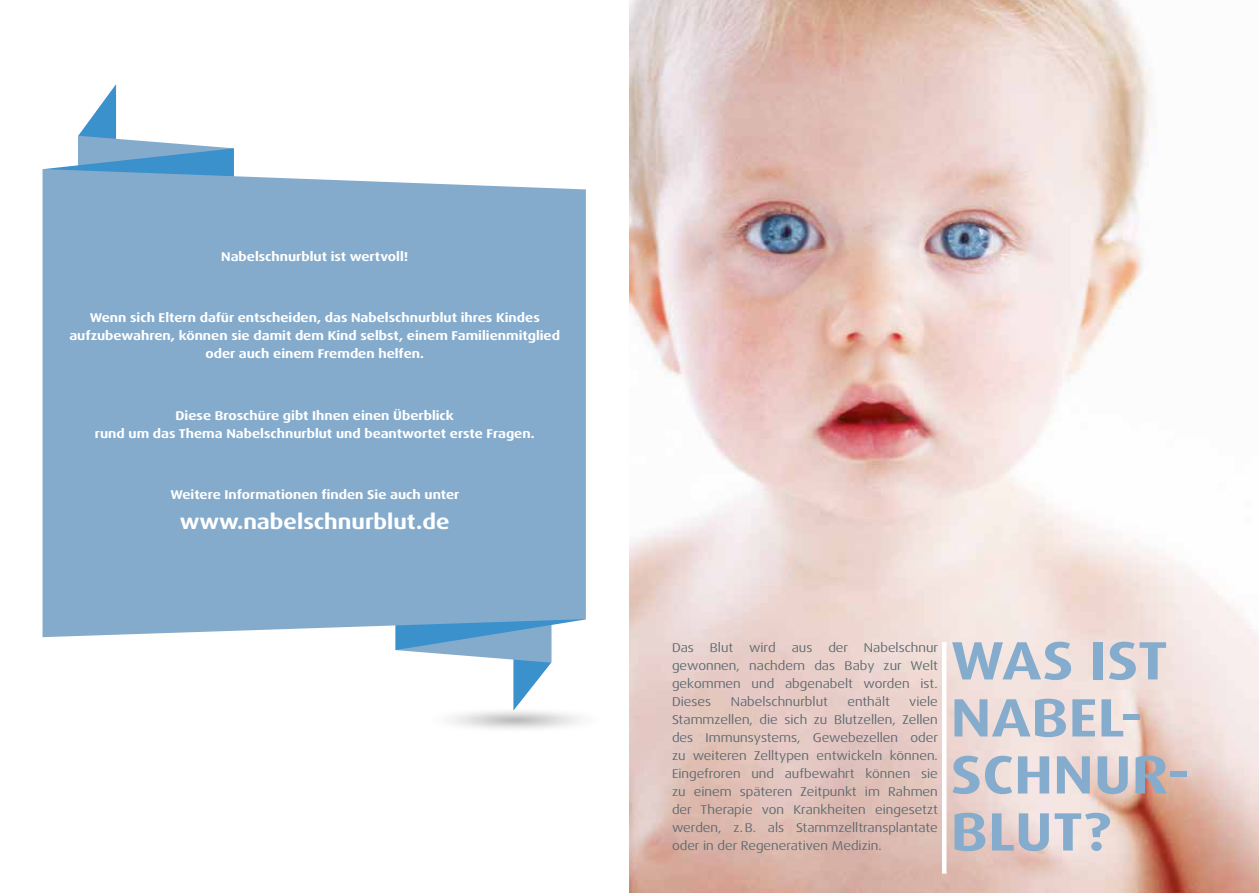
<style>
.page{position:relative;width:1259px;height:893px;background:#fff}
.page>*{position:absolute;margin:0;border:0;box-sizing:border-box;transform-origin:0 0}
.t1{font:700 expanded 54px/57px "Dax OT";letter-spacing:.01em;color:#85accd}
.t2{font:700 expanded 21px "Dax OT";color:#fff}
.t3{font:expanded 12.75px/18px "Dax OT";color:#5d686e;text-align:justify}
.t4{font:700 expanded 12.75px/18px "Dax OT";color:#fff;text-align:center}
</style>
<div class="page">
<svg style="left:78px;top:84px;width:38px;height:52px"></svg>
<svg style="left:78px;top:136px;width:151px;height:12px;fill:#85abcc"></svg>
<svg style="left:45px;top:148px;width:189px;height:21px"></svg>
<svg style="left:513px;top:663px;width:38px;height:48px"></svg>
<svg style="left:395px;top:650px;width:156px;height:13px"></svg>
<svg style="left:395px;top:637px;width:157px;height:13px;background:#72a4cc"></svg>
<div style="left:43px;top:169px;width:542px;height:468px;background:#85abcc"></div>
<img style="left:629px;top:0;width:630px;height:893px">
<hr style="left:942px;top:642px;width:4px;height:232px;background:#fff">
<p class="t4" style="left:221px;top:247px;width:188px">Nabelschnurblut ist wertvoll!</p>
<p class="t4" style="left:69px;top:309px;width:492px">Wenn sich Eltern dafür entscheiden, das Nabelschnurblut ihres Kindes aufzubewahren, können sie damit dem Kind selbst, einem Familienmitglied oder auch einem Fremden helfen.</p>
<p class="t4" style="left:95px;top:407px;width:441px">Diese Broschüre gibt Ihnen einen Überblick<br>rund um das Thema Nabelschnurblut und beantwortet erste Fragen.</p>
<p class="t4" style="left:170px;top:486px;width:291px">Weitere Informationen finden Sie auch unter</p>
<h2 class="t2" style="left:180px;top:509px;width:271px">www.nabelschnurblut.de</h2>
<p class="t3" style="left:672px;top:639px;width:268px;text-indent:156px">der Nabelschnur gewonnen, nachdem das Baby zur Welt gekommen und abgenabelt worden ist.<br>Dieses</p>
<p class="t3" style="left:672px;top:639px;width:23px">Das</p>
<p class="t3" style="left:710px;top:639px;width:67px">Blut wird</p>
<p class="t3" style="left:791px;top:639px;width:22px">aus</p>
<p class="t3" style="left:672px;top:693px;width:268px;text-indent:237px">viele Stammzellen, die sich zu Blutzellen, Zellen des Immunsystems, Gewebezellen oder zu weiteren Zelltypen entwickeln können.<br>Eingefroren und aufbewahrt können sie zu einem späteren Zeitpunkt im Rahmen der Therapie von Krankheiten eingesetzt werden, z.B. als Stammzelltransplantate oder in der Regenerativen Medizin.</p>
<p class="t3" style="left:730px;top:693px;width:99px">Nabelschnurblut</p>
<p class="t3" style="left:847px;top:693px;width:44px">enthält</p>
<h1 class="t1" style="left:951px;top:633px;width:240px">WAS IST<br>NABEL-<br>SCHNUR-<br>BLUT?</h1>
</div>
